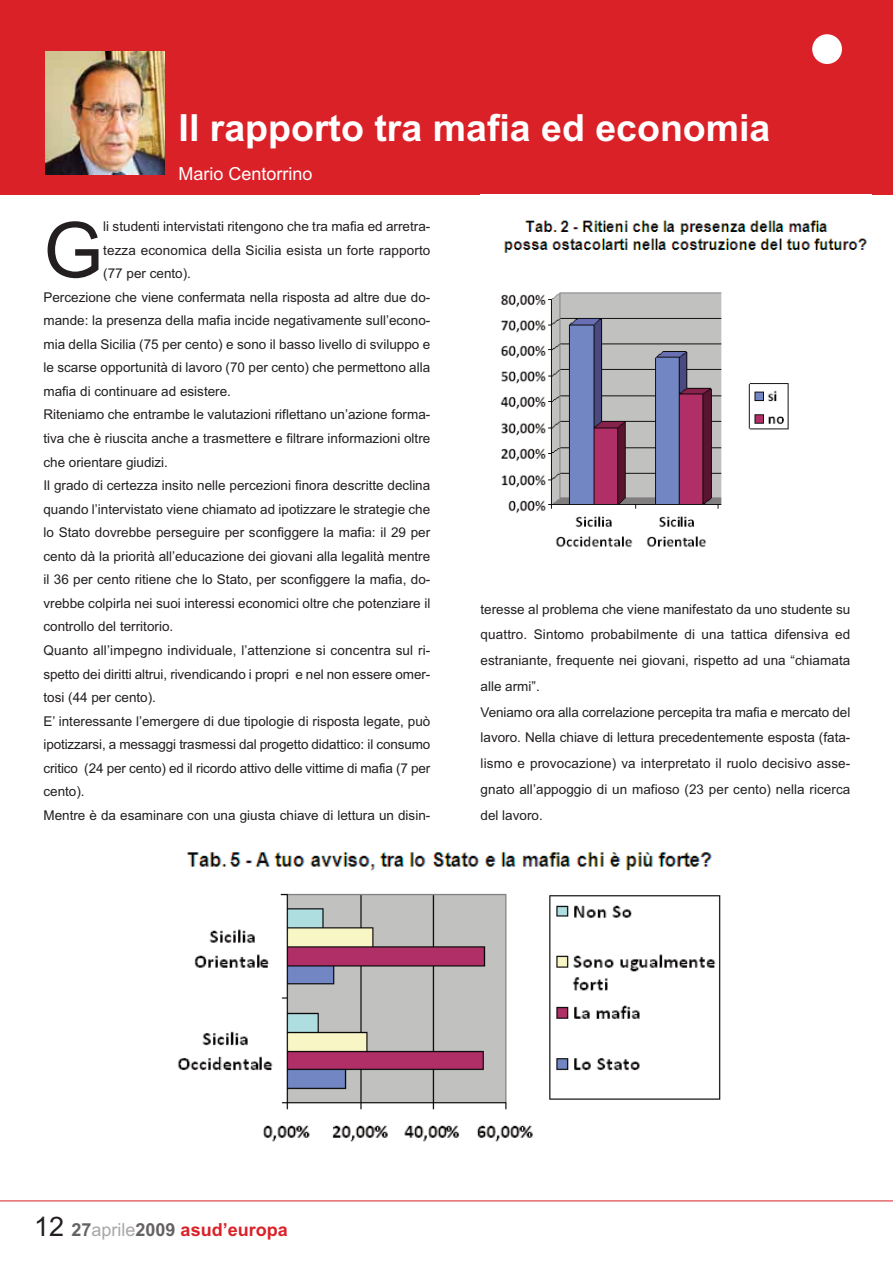
<style>
.page{position:relative;width:893px;height:1263px;background:#fff}
.page>*{position:absolute;margin:0;border:0;box-sizing:border-box;transform-origin:0 0}
.t1{font:76.95px "Arial";color:#231f20}
.t2{font:700 37.5px "Arial";color:#fff}
.t3{font:700 18px "Arial";color:#da2128}
.t4{font:18px "Arial";color:#fff}
.t5{font:13.5px/25.8px "Arial";color:#231f20}
.s1{font-weight:400;font-size:27px;color:#231f20}
.s2{color:#656262}
.s3{font-weight:400;color:#a9a7a6}
</style>
<div class="page">
<div style="left:0;top:0;width:892px;height:194px;background:#da2128"></div>
<div style="left:812px;top:34px;width:30px;height:30px;background:#fff;border-radius:50%"></div>
<hr style="left:0;top:1201px;width:892px;height:1px;background:#da2128">
<img style="left:46px;top:51px;width:119px;height:124px">
<img style="left:500px;top:220px;width:368px;height:328px">
<img style="left:177px;top:852px;width:544px;height:290px">
<h2 class="t2" style="left:179px;top:114px;width:593px">Il rapporto tra mafia ed economia</h2>
<h3 class="t4" style="left:179px;top:168px;width:135px">Mario Centorrino</h3>
<h1 class="t1" style="left:43px;top:222px;width:61px">G</h1>
<p class="t5" style="left:103px;top:215px;width:328px">li studenti intervistati ritengono che tra mafia ed arretra-</p>
<p class="t5" style="left:103px;top:238px;width:328px">tezza economica della Sicilia esista un forte rapporto</p>
<p class="t5" style="left:103px;top:262px;width:89px">(77 per cento).</p>
<p class="t5" style="left:43px;top:285px;width:388px">Percezione che viene confermata nella risposta ad altre due do-</p>
<p class="t5" style="left:43px;top:309px;width:388px">mande: la presenza della mafia incide negativamente sull’econo-</p>
<p class="t5" style="left:43px;top:333px;width:388px">mia della Sicilia (75 per cento) e sono il basso livello di sviluppo e</p>
<p class="t5" style="left:43px;top:356px;width:388px">le scarse opportunità di lavoro (70 per cento) che permettono alla</p>
<p class="t5" style="left:43px;top:380px;width:189px">mafia di continuare ad esistere.</p>
<p class="t5" style="left:43px;top:403px;width:388px">Riteniamo che entrambe le valutazioni riflettano un’azione forma-</p>
<p class="t5" style="left:43px;top:427px;width:388px">tiva che è riuscita anche a trasmettere e filtrare informazioni oltre</p>
<p class="t5" style="left:43px;top:450px;width:126px">che orientare giudizi.</p>
<p class="t5" style="left:43px;top:474px;width:388px">Il grado di certezza insito nelle percezioni finora descritte declina</p>
<p class="t5" style="left:43px;top:497px;width:388px">quando l’intervistato viene chiamato ad ipotizzare le strategie che</p>
<p class="t5" style="left:43px;top:521px;width:388px">lo Stato dovrebbe perseguire per sconfiggere la mafia: il 29 per</p>
<p class="t5" style="left:43px;top:544px;width:388px">cento dà la priorità all’educazione dei giovani alla legalità mentre</p>
<p class="t5" style="left:43px;top:568px;width:388px">il 36 per cento ritiene che lo Stato, per sconfiggere la mafia, do-</p>
<p class="t5" style="left:43px;top:592px;width:388px">vrebbe colpirla nei suoi interessi economici oltre che potenziare il</p>
<p class="t5" style="left:43px;top:615px;width:131px">controllo del territorio.</p>
<p class="t5" style="left:43px;top:639px;width:388px">Quanto all’impegno individuale, l’attenzione si concentra sul ri-</p>
<p class="t5" style="left:43px;top:662px;width:388px">spetto dei diritti altrui, rivendicando i propri e nel non essere omer-</p>
<p class="t5" style="left:43px;top:686px;width:114px">tosi (44 per cento).</p>
<p class="t5" style="left:43px;top:709px;width:388px">E’ interessante l’emergere di due tipologie di risposta legate, può</p>
<p class="t5" style="left:43px;top:733px;width:388px">ipotizzarsi, a messaggi trasmessi dal progetto didattico: il consumo</p>
<p class="t5" style="left:43px;top:756px;width:388px">critico (24 per cento) ed il ricordo attivo delle vittime di mafia (7 per</p>
<p class="t5" style="left:43px;top:780px;width:43px">cento).</p>
<p class="t5" style="left:43px;top:803px;width:388px">Mentre è da esaminare con una giusta chiave di lettura un disin-</p>
<p class="t5" style="left:480px;top:597px;width:371px">teresse al problema che viene manifestato da uno studente su quattro. Sintomo probabilmente di una tattica difensiva ed estraniante, frequente nei giovani, rispetto ad una “chiamata alle armi”.<br>Veniamo ora alla correlazione percepita tra mafia e mercato del lavoro. Nella chiave di lettura precedentemente esposta (fata&shy;lismo e provocazione) va interpretato il ruolo decisivo asse&shy;gnato all’appoggio di un mafioso (23 per cento) nella ricerca del lavoro.</p>
<h3 class="t3" style="left:34px;top:1223px;width:255px"><span class="s1">12</span> <span class="s2">27</span><span class="s3">aprile</span><span class="s2">2009</span> asud’europa</h3>
</div>
